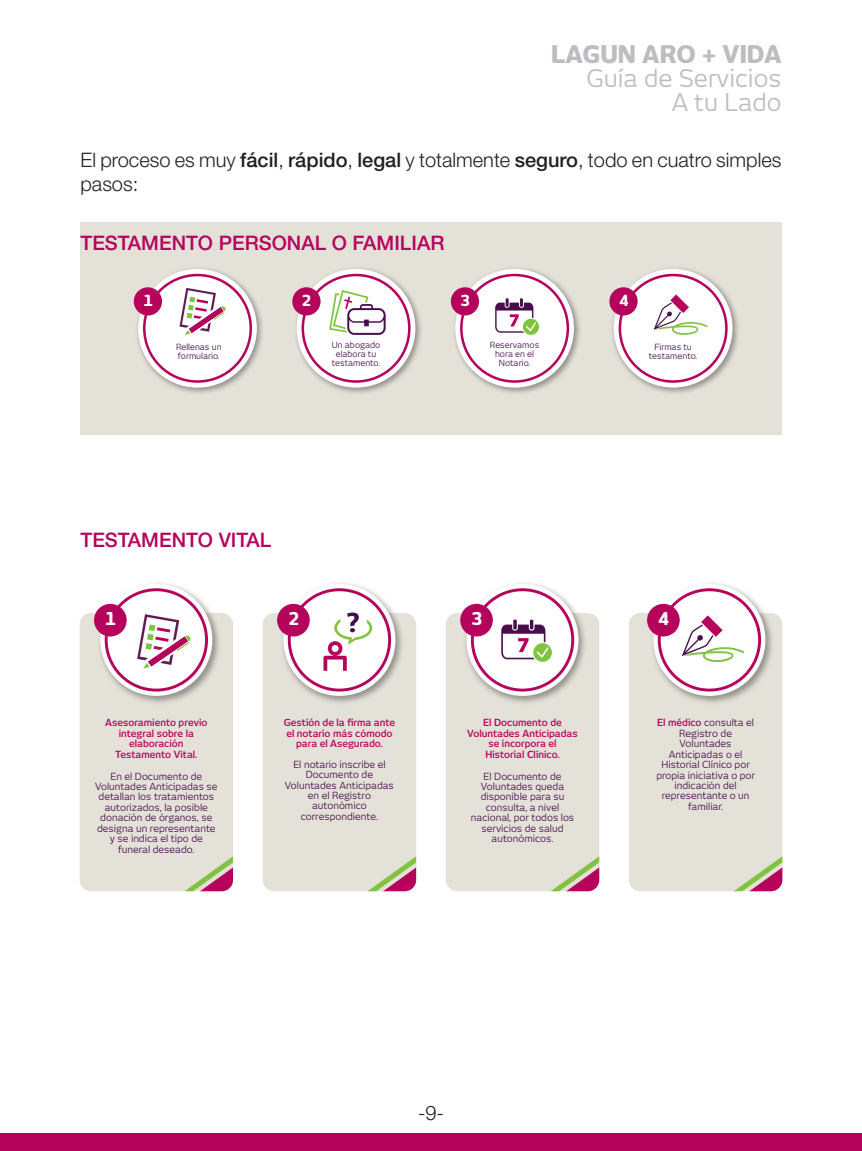
<style>
.page{position:relative;width:862px;height:1151px;background:#fff}
.page>*{position:absolute;margin:0;border:0;box-sizing:border-box;transform-origin:0 0}
.t1{font:24px/24px "New June";color:#bcbdc0;text-align:right}
.t2{font:800 24px "New June";color:#bcbdc0}
.t3{font:300 20px/24px "Helvetica Neue LT Std";color:#231f20}
.t4{font:500 20px "Helvetica Neue LT Std";color:#b5025b}
.t5{font:800 17.4px "New June";color:#fff}
.t6{font:800 15.2px "New June";color:#fff}
.t7{font:9.6px/10.4px "New June";color:#480e4b;text-align:center}
.t8{font:600 9.6px/10.4px "New June";color:#b5025b;text-align:center}
.t9{font:8.4px/9px "New June";color:#480e4b;text-align:center}
.s1{font-weight:500}
.s2{font-weight:600;color:#b5025b}
</style>
<div class="page">
<div style="left:629px;top:613px;width:153px;height:278px;background:#e3e1d8;border-radius:11px"></div>
<img style="left:647px;top:583px;width:130px;height:120px">
<svg style="left:653px;top:584px;width:112px;height:112px;fill:#fff"></svg>
<div style="left:659px;top:590px;width:100px;height:100px;background:#fff;border-radius:50%"></div>
<div style="left:658px;top:588px;width:103px;height:103px;border:3px solid #b5025b;border-radius:50%"></div>
<div style="left:647px;top:604px;width:33px;height:32px;background:#b5025b;border-radius:50%"></div>
<svg style="left:682px;top:615px;width:62px;height:47px"></svg>
<svg style="left:734px;top:856px;width:48px;height:35px"></svg>
<div style="left:446px;top:613px;width:153px;height:278px;background:#e3e1d8;border-radius:11px"></div>
<img style="left:461px;top:583px;width:124px;height:120px">
<svg style="left:466px;top:584px;width:112px;height:112px;fill:#fff"></svg>
<div style="left:472px;top:590px;width:101px;height:100px;background:#fff;border-radius:50%"></div>
<div style="left:471px;top:588px;width:103px;height:103px;border:3px solid #b5025b;border-radius:50%"></div>
<div style="left:460px;top:604px;width:33px;height:32px;background:#b5025b;border-radius:50%"></div>
<svg style="left:533px;top:643px;width:19px;height:19px"></svg>
<svg style="left:501px;top:619px;width:47px;height:40px"></svg>
<svg style="left:551px;top:856px;width:48px;height:35px"></svg>
<div style="left:263px;top:613px;width:153px;height:278px;background:#e3e1d8;border-radius:11px"></div>
<img style="left:277px;top:583px;width:125px;height:120px">
<svg style="left:283px;top:584px;width:112px;height:112px;fill:#fff"></svg>
<div style="left:289px;top:590px;width:101px;height:100px;background:#fff;border-radius:50%"></div>
<div style="left:288px;top:588px;width:103px;height:103px;border:3px solid #b5025b;border-radius:50%"></div>
<div style="left:277px;top:604px;width:33px;height:32px;background:#b5025b;border-radius:50%"></div>
<svg style="left:323px;top:612px;width:49px;height:59px"></svg>
<svg style="left:368px;top:856px;width:48px;height:35px"></svg>
<div style="left:80px;top:613px;width:153px;height:278px;background:#e3e1d8;border-radius:11px"></div>
<img style="left:94px;top:583px;width:125px;height:120px">
<svg style="left:100px;top:584px;width:112px;height:112px;fill:#fff"></svg>
<div style="left:106px;top:590px;width:100px;height:100px;background:#fff;border-radius:50%"></div>
<div style="left:105px;top:588px;width:103px;height:103px;border:3px solid #b5025b;border-radius:50%"></div>
<svg style="left:137px;top:614px;width:54px;height:54px"></svg>
<div style="left:94px;top:604px;width:33px;height:32px;background:#b5025b;border-radius:50%"></div>
<svg style="left:185px;top:856px;width:48px;height:35px"></svg>
<div style="left:80px;top:222px;width:701px;height:213px;background:#e3e1d8"></div>
<img style="left:133px;top:268px;width:129px;height:125px">
<svg style="left:138px;top:269px;width:119px;height:119px;background:#f1dbe5"></svg>
<div style="left:144px;top:275px;width:107px;height:106px;background:#fff;border-radius:50%"></div>
<div style="left:143px;top:274px;width:109px;height:109px;border:3px solid #b5025b;border-radius:50%"></div>
<svg style="left:179px;top:288px;width:47px;height:47px"></svg>
<div style="left:134px;top:287px;width:28px;height:28px;background:#b5025b;border-radius:50%"></div>
<img style="left:292px;top:268px;width:129px;height:125px">
<svg style="left:297px;top:269px;width:118px;height:119px;background:#f0d4e2"></svg>
<div style="left:303px;top:275px;width:106px;height:106px;background:#fff;border-radius:50%"></div>
<div style="left:301px;top:274px;width:109px;height:109px;border:3px solid #b5025b;border-radius:50%"></div>
<div style="left:292px;top:287px;width:28px;height:28px;background:#b5025b;border-radius:50%"></div>
<svg style="left:329px;top:290px;width:57px;height:45px"></svg>
<img style="left:450px;top:268px;width:130px;height:125px">
<svg style="left:455px;top:269px;width:119px;height:119px;background:#f1dbe5"></svg>
<div style="left:461px;top:275px;width:107px;height:106px;background:#fff;border-radius:50%"></div>
<div style="left:460px;top:274px;width:109px;height:109px;border:3px solid #b5025b;border-radius:50%"></div>
<div style="left:451px;top:287px;width:28px;height:28px;background:#b5025b;border-radius:50%"></div>
<svg style="left:523px;top:319px;width:16px;height:16px"></svg>
<svg style="left:495px;top:298px;width:41px;height:35px"></svg>
<img style="left:610px;top:268px;width:128px;height:125px">
<svg style="left:614px;top:269px;width:118px;height:119px;background:#f0d3e1"></svg>
<div style="left:620px;top:275px;width:106px;height:106px;background:#fff;border-radius:50%"></div>
<div style="left:618px;top:274px;width:109px;height:109px;border:3px solid #b5025b;border-radius:50%"></div>
<div style="left:609px;top:287px;width:28px;height:28px;background:#b5025b;border-radius:50%"></div>
<svg style="left:654px;top:294px;width:54px;height:41px"></svg>
<div style="left:0;top:1134px;width:862px;height:17px;background:#b5025b"></div>
<h1 class="t2" style="left:551px;top:40px;width:232px">LAGUN ARO + VIDA</h1>
<h1 class="t1" style="left:586px;top:66px;width:197px">Guía de Servicios<br>A tu Lado</h1>
<h2 class="t3" style="left:80px;top:147px;width:702px">El proceso es muy <span class="s1">fácil</span>, <span class="s1">rápido</span>, <span class="s1">legal</span> y totalmente <span class="s1">seguro</span>, todo en cuatro simples pasos:</h2>
<h2 class="t4" style="left:80px;top:231px;width:365px">TESTAMENTO PERSONAL O FAMILIAR</h2>
<h3 class="t6" style="left:144px;top:291px;width:10px">1</h3>
<h3 class="t6" style="left:302px;top:291px;width:10px">2</h3>
<h3 class="t6" style="left:461px;top:291px;width:10px">3</h3>
<h3 class="t6" style="left:619px;top:291px;width:10px">4</h3>
<p class="t9" style="left:176px;top:342px;width:47px;text-align:left">Rellenas un formulario.</p>
<p class="t9" style="left:332px;top:340px;width:50px">Un abogado elabora tu testamento.</p>
<p class="t9" style="left:490px;top:340px;width:51px">Reservamos hora en el<br>Notario.</p>
<p class="t9" style="left:649px;top:342px;width:50px">Firmas tu testamento.</p>
<h2 class="t4" style="left:80px;top:528px;width:192px">TESTAMENTO VITAL</h2>
<h3 class="t5" style="left:106px;top:609px;width:12px">1</h3>
<h3 class="t5" style="left:289px;top:609px;width:12px">2</h3>
<p class="t8" style="left:105px;top:717px;width:104px">Asesoramiento previo integral sobre la elaboración<br>Testamento Vital.</p>
<p class="t7" style="left:95px;top:771px;width:124px">En el Documento de<br>Voluntades Anticipadas se detallan los tratamientos autorizados, la posible donación de órganos, se designa un representante y se indica el tipo de funeral deseado.</p>
<p class="t8" style="left:284px;top:717px;width:113px">Gestión de la firma ante el notario más cómodo para el Asegurado.</p>
<p class="t7" style="left:285px;top:759px;width:110px">El notario inscribe el<br>Documento de<br>Voluntades Anticipadas en el Registro autonómico correspondiente.</p>
<h3 class="t5" style="left:472px;top:609px;width:12px">3</h3>
<p class="t8" style="left:467px;top:717px;width:112px">El Documento de<br>Voluntades Anticipadas se incorpora el<br>Historial Clínico.</p>
<p class="t7" style="left:471px;top:771px;width:105px">El Documento de<br>Voluntades queda disponible para su consulta, a nivel nacional, por todos los servicios de salud autonómicos.</p>
<h3 class="t5" style="left:658px;top:609px;width:12px">4</h3>
<p class="t7" style="left:656px;top:717px;width:100px"><span class="s2">El médico</span> consulta el<br>Registro de<br>Voluntades<br>Anticipadas o el<br>Historial Clínico por propia iniciativa o por indicación del representante o un familiar.</p>
<h2 class="t3" style="left:418px;top:1100px;width:27px">-9-</h2>
</div>
